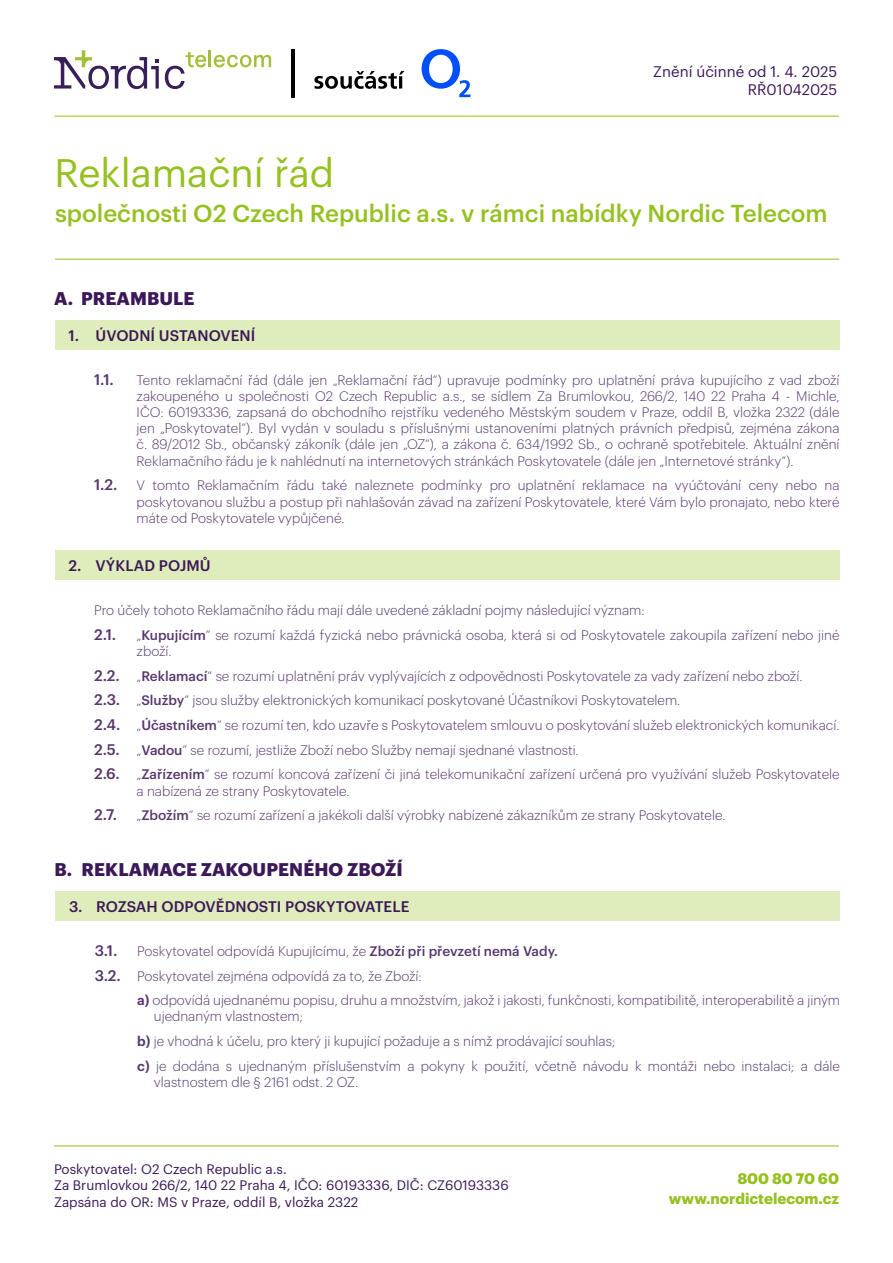
<style>
.page{position:relative;width:893px;height:1263px;background:#fff}
.page>*{position:absolute;margin:0;border:0;box-sizing:border-box;transform-origin:0 0}
.t1{font:39px "Graphik";color:#95c11f}
.t2{font:500 24px "Graphik";color:#95c11f}
.t3{font:700 18px "Graphik";letter-spacing:.005em;color:#3b1857}
.t4{font:500 15px "Graphik";letter-spacing:.005em;color:#3b1857}
.t5{font:15px/18px "Graphik";color:#3b1857;text-align:right}
.t6{font:700 15px "Graphik";color:#95c11f}
.t7{font:500 15px "Graphik";color:#57376e}
.t8{font:300 13.5px/16.2px "Graphik";color:#57376e}
.t9{font:13.5px/16.4px "Graphik";color:#3b1857}
.s1{font-weight:500}
.s2{font-weight:500;font-size:15px}
.s3{font-weight:600}
</style>
<div class="page">
<hr style="left:55px;top:115px;width:784px;height:2px;background:#95c11f">
<hr style="left:291px;top:49px;width:4px;height:48px;background:#000">
<svg style="left:422px;top:49px;width:48px;height:48px"></svg>
<svg style="left:314px;top:71px;width:90px;height:18px"></svg>
<svg style="left:54px;top:50px;width:105px;height:39px"></svg>
<svg style="left:165px;top:50px;width:106px;height:39px"></svg>
<div style="left:55px;top:320px;width:784px;height:30px;background:#dfecbc"></div>
<div style="left:55px;top:550px;width:784px;height:30px;background:#dfecbc"></div>
<div style="left:55px;top:891px;width:785px;height:30px;background:#dfecbc"></div>
<hr style="left:54px;top:1145px;width:785px;height:2px;background:#95c11f">
<hr style="left:55px;top:258px;width:784px;height:2px;background:#95c11f">
<h1 class="t1" style="left:55px;top:144px;width:281px">Reklamační řád</h1>
<p class="t5" style="left:653px;top:61px;width:186px">Znění účinné od 1. 4. 2025<br>RŘ01042025</p>
<h2 class="t2" style="left:55px;top:195px;width:774px">společnosti O2 Czech Republic a.s. v rámci nabídky Nordic Telecom</h2>
<h3 class="t3" style="left:54px;top:285px;width:142px">A. PREAMBULE</h3>
<p class="t4" style="left:69px;top:324px;width:185px">1. ÚVODNÍ USTANOVENÍ</p>
<p class="t7" style="left:94px;top:368px;width:21px">1.1.</p>
<p class="t8" style="left:137px;top:371px;width:704px;text-align:justify">Tento reklamační řád (dále jen „Reklamační řád“) upravuje podmínky pro uplatnění práva kupujícího z vad zboží zakoupeného u společnosti O2 Czech Republic a.s., se sídlem Za Brumlovkou, 266/2, 140 22 Praha 4 - Michle, IČO: 60193336, zapsaná do obchodního rejstříku vedeného Městským soudem v Praze, oddíl B, vložka 2322 (dále jen „Poskytovatel“). Byl vydán v souladu s příslušnými ustanoveními platných právních předpisů, zejména zákona č. 89/2012 Sb., občanský zákoník (dále jen „OZ“), a zákona č. 634/1992 Sb., o ochraně spotřebitele. Aktuální znění Reklamačního řádu je k nahlédnutí na internetových stránkách Poskytovatele (dále jen „Internetové stránky“).</p>
<p class="t7" style="left:94px;top:473px;width:25px">1.2.</p>
<p class="t8" style="left:137px;top:476px;width:704px;text-align:justify">V tomto Reklamačním řádu také naleznete podmínky pro uplatnění reklamace na vyúčtování ceny nebo na poskytovanou službu a postup při nahlašován závad na zařízení Poskytovatele, které Vám bylo pronajato, nebo které máte od Poskytovatele vypůjčené.</p>
<p class="t4" style="left:69px;top:554px;width:144px">2. VÝKLAD POJMŮ</p>
<p class="t8" style="left:94px;top:601px;width:552px">Pro účely tohoto Reklamačního řádu mají dále uvedené základní pojmy následující význam:</p>
<p class="t7" style="left:94px;top:623px;width:24px">2.1.</p>
<p class="t8" style="left:137px;top:626px;width:704px">„<span class="s1">Kupujícím</span>“ se rozumí každá fyzická nebo právnická osoba, která si od Poskytovatele zakoupila zařízení nebo jiné zboží.</p>
<p class="t8" style="left:94px;top:662px;width:747px;line-height:24.8px"><span class="s2">2.2.</span> „<span class="s1">Reklamací</span>“ se rozumí uplatnění práv vyplývajících z odpovědnosti Poskytovatele za vady zařízení nebo zboží.<br><span class="s2">2.3.</span> „<span class="s1">Služby</span>“ jsou služby elektronických komunikací poskytované Účastníkovi Poskytovatelem.<br><span class="s2">2.4.</span> „<span class="s1">Účastníkem</span>“ se rozumí ten, kdo uzavře s Poskytovatelem smlouvu o poskytování služeb elektronických komunikací.<br><span class="s2">2.5.</span> „<span class="s1">Vadou</span>“ se rozumí, jestliže Zboží nebo Služby nemají sjednané vlastnosti.<br><span class="s2">2.6.</span> „<span class="s1">Zařízením</span>“ se rozumí koncová zařízení či jiná telekomunikační zařízení určená pro využívání služeb Poskytovatele</p>
<p class="t8" style="left:137px;top:781px;width:215px">a nabízená ze strany Poskytovatele.</p>
<p class="t7" style="left:94px;top:803px;width:24px">2.7.</p>
<p class="t8" style="left:137px;top:806px;width:590px">„<span class="s1">Zbožím</span>“ se rozumí zařízení a jakékoli další výrobky nabízené zákazníkům ze strany Poskytovatele.</p>
<h3 class="t3" style="left:55px;top:856px;width:350px">B. REKLAMACE ZAKOUPENÉHO ZBOŽÍ</h3>
<p class="t4" style="left:69px;top:895px;width:342px">3. ROZSAH ODPOVĚDNOSTI POSKYTOVATELE</p>
<p class="t7" style="left:95px;top:939px;width:24px">3.1.</p>
<p class="t8" style="left:95px;top:937px;width:465px;line-height:24.8px;text-indent:43px">Poskytovatel odpovídá Kupujícímu, že <span class="s1">Zboží při převzetí nemá Vady.<br></span><span class="s2">3.2.</span> Poskytovatel zejména odpovídá za to, že Zboží:</p>
<p class="t8" style="left:154px;top:991px;width:688px;text-indent:-17px"><span class="s3">a)</span> odpovídá ujednanému popisu, druhu a množstvím, jakož i jakosti, funkčnosti, kompatibilitě, interoperabilitě a jiným ujednaným vlastnostem;</p>
<p class="t8" style="left:137px;top:1028px;width:704px;line-height:24.8px"><span class="s3">b)</span> je vhodná k účelu, pro který ji kupující požaduje a s nímž prodávající souhlas;<br><span class="s3">c)</span> je dodána s ujednaným příslušenstvím a pokyny k použití, včetně návodu k montáži nebo instalaci; a dále</p>
<p class="t8" style="left:154px;top:1073px;width:206px">vlastnostem dle § 2161 odst. 2 OZ.</p>
<p class="t9" style="left:54px;top:1160px;width:456px">Poskytovatel: O2 Czech Republic a.s.<br>Za Brumlovkou 266/2, 140 22 Praha 4, IČO: 60193336, DIČ: CZ60193336<br>Zapsána do OR: MS v Praze, oddíl B, vložka 2322</p>
<p class="t6" style="left:737px;top:1167px;width:103px">800 80 70 60</p>
<p class="t6" style="left:669px;top:1187px;width:172px">www.nordictelecom.cz</p>
</div>
